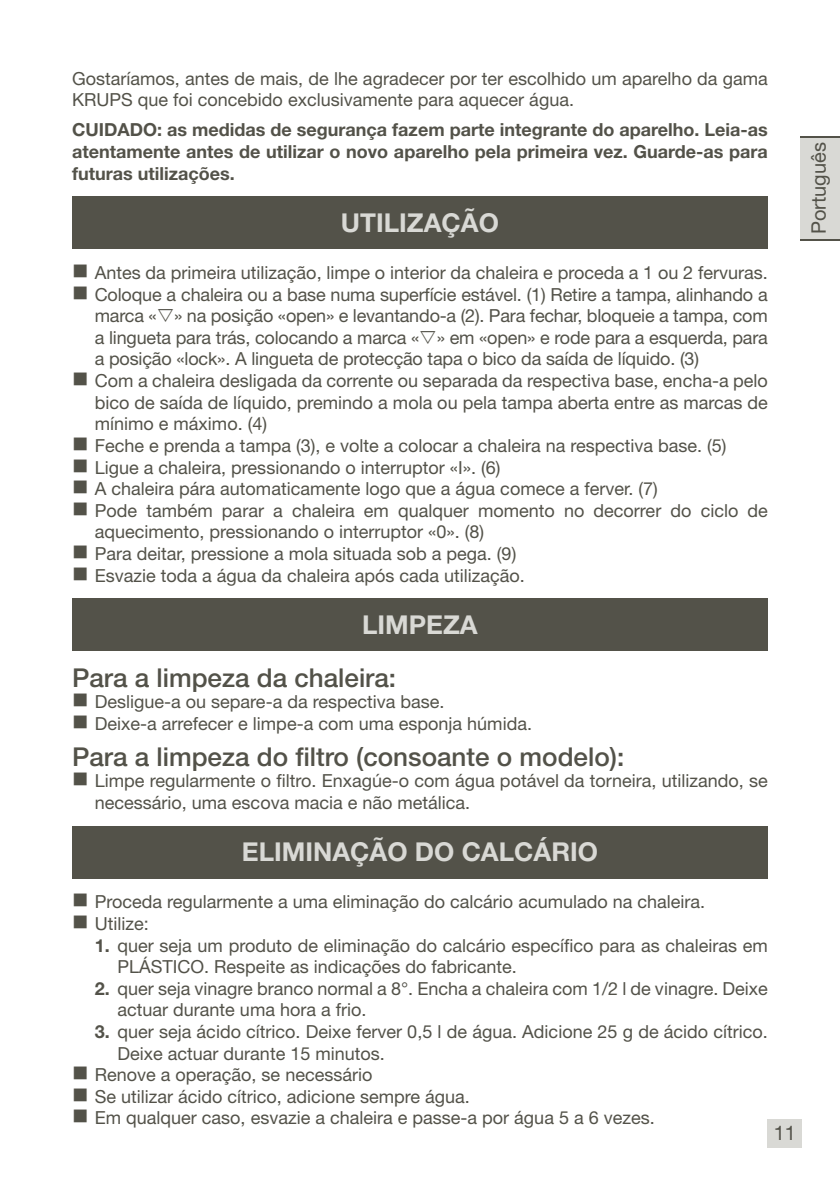
<style>
.page{position:relative;width:840px;height:1191px;background:#fff}
.page>*{position:absolute;margin:0;border:0;box-sizing:border-box;transform-origin:0 0}
.t1{font:500 26px "Helvetica Neue LT Std";color:#535249}
.t2{font:700 26px "Helvetica Neue LT Std";color:#d9d9d5}
.t3{font:20px "Helvetica Neue LT Std";color:#535249}
.t4{font:18px/21.6px "Helvetica Neue LT Std";color:#535249}
.t5{font:700 18px/21.6px "Helvetica Neue LT Std";color:#535249;text-align:justify}
.s1{font-weight:700}
</style>
<div class="page">
<div style="left:767px;top:1119px;width:34px;height:28px;background:#d9d9d5"></div>
<div style="left:799px;top:137px;width:40px;height:102px;background:#d9d9d5"></div>
<hr style="left:799px;top:239px;width:40px;height:1px;background:#535249">
<hr style="left:799px;top:136px;width:40px;height:1px;background:#535249">
<div style="left:72px;top:197px;width:695px;height:52px;background:#535249"></div>
<div style="left:72px;top:598px;width:695px;height:53px;background:#535249"></div>
<div style="left:72px;top:826px;width:695px;height:52px;background:#535249"></div>
<p class="t4" style="left:72px;top:67px;width:697px">Gostaríamos, antes de mais, de lhe agradecer por ter escolhido um aparelho da gama<br>KRUPS que foi concebido exclusivamente para aquecer água.</p>
<p class="t5" style="left:72px;top:119px;width:697px">CUIDADO: as medidas de segurança fazem parte integrante do aparelho. Leia-as atentamente antes de utilizar o novo aparelho pela primeira vez. Guarde-as para futuras utilizações.</p>
<h1 class="t2" style="left:341px;top:207px;width:159px">UTILIZAÇÃO</h1>
<p class="t4" style="left:95px;top:262px;width:674px">Antes da primeira utilização, limpe o interior da chaleira e proceda a 1 ou 2 fervuras.<br>Coloque a chaleira ou a base numa superfície estável. (1) Retire a tampa, alinhando a marca «▲» na posição «open» e levantando-a (2). Para fechar, bloqueie a tampa, com a lingueta para trás, colocando a marca «▲» em «open» e rode para a esquerda, para a posição «lock». A lingueta de protecção tapa o bico da saída de líquido. (3)<br>Com a chaleira desligada da corrente ou separada da respectiva base, encha-a pelo bico de saída de líquido, premindo a mola ou pela tampa aberta entre as marcas de mínimo e máximo. (4)<br>Feche e prenda a tampa (3), e volte a colocar a chaleira na respectiva base. (5)<br>Ligue a chaleira, pressionando o interruptor «I». (6)<br>A chaleira pára automaticamente logo que a água comece a ferver. (7)<br>Pode também parar a chaleira em qualquer momento no decorrer do ciclo de aquecimento, pressionando o interruptor «0». (8)<br>Para deitar, pressione a mola situada sob a pega. (9)<br>Esvazie toda a água da chaleira após cada utilização.</p>
<h1 class="t2" style="left:362px;top:609px;width:117px">LIMPEZA</h1>
<h1 class="t1" style="left:72px;top:662px;width:325px">Para a limpeza da chaleira:</h1>
<p class="t4" style="left:95px;top:691px;width:438px">Desligue-a ou separe-a da respectiva base.<br>Deixe-a arrefecer e limpe-a com uma esponja húmida.</p>
<h1 class="t1" style="left:72px;top:741px;width:553px">Para a limpeza do filtro (consoante o modelo):</h1>
<p class="t4" style="left:95px;top:770px;width:674px">Limpe regularmente o filtro. Enxagúe-o com água potável da torneira, utilizando, se necessário, uma escova macia e não metálica.</p>
<h1 class="t2" style="left:242px;top:836px;width:357px">ELIMINAÇÃO DO CALCÁRIO</h1>
<p class="t4" style="left:95px;top:891px;width:611px">Proceda regularmente a uma eliminação do calcário acumulado na chaleira.<br>Utilize:</p>
<p class="t4" style="left:117px;top:934px;width:651px;text-indent:-23px"><span class="s1">1.</span> quer seja um produto de eliminação do calcário específico para as chaleiras em<br>PLÁSTICO. Respeite as indicações do fabricante.</p>
<p class="t4" style="left:117px;top:977px;width:651px;text-indent:-23px"><span class="s1">2.</span> quer seja vinagre branco normal a 8°. Encha a chaleira com 1/2 l de vinagre. Deixe actuar durante uma hora a frio.</p>
<p class="t4" style="left:95px;top:1020px;width:674px"><span class="s1">3.</span> quer seja ácido cítrico. Deixe ferver 0,5 l de água. Adicione 25 g de ácido cítrico.</p>
<p class="t4" style="left:117px;top:1042px;width:269px">Deixe actuar durante 15 minutos.</p>
<p class="t4" style="left:95px;top:1063px;width:279px">Renove a operação, se necessário</p>
<p class="t4" style="left:95px;top:1085px;width:376px">Se utilizar ácido cítrico, adicione sempre água.</p>
<p class="t4" style="left:95px;top:1107px;width:561px">Em qualquer caso, esvazie a chaleira e passe-a por água 5 a 6 vezes.</p>
<p class="t3" style="left:773px;top:1121px;width:24px">11</p>
<p class="t3" style="left:806px;top:234px;width:93px;rotate:-90deg">Português</p>
</div>
